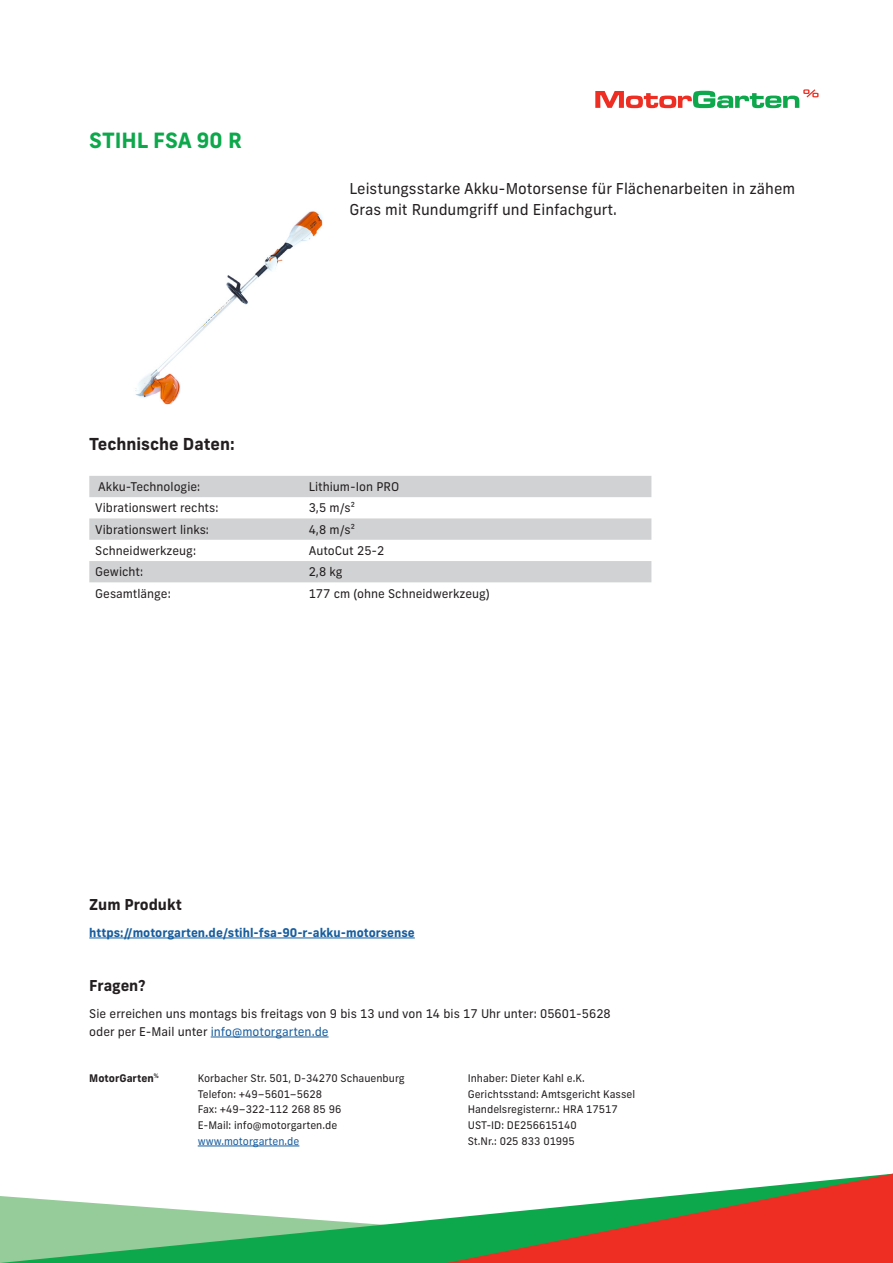
<style>
.page{position:relative;width:893px;height:1263px;background:#fff}
.page>*{position:absolute;margin:0;border:0;box-sizing:border-box;transform-origin:0 0}
.t1{font:700 21px "Frank New";color:#0ca84b}
.t2{font:700 16.5px "Frank New";color:#231f20}
.t3{font:15px/21px "Frank New";color:#231f20}
.t4{font:700 15px "Frank New";color:#231f20}
.t5{font:12px "Frank New";color:#231f20}
.t6{font:700 12px "Frank New";color:#175d9e}
.t7{font:12px "Frank New";color:#175d9e}
.t8{font:10.5px "Frank New";color:#231f20}
.t9{font:10.5px "Frank New";color:#175d9e}
.t10{font:700 10.5px "Frank New";color:#231f20}
.s1{color:#231f20}
</style>
<div class="page">
<svg style="left:0;top:1196px;width:446px;height:67px"></svg>
<svg style="left:446px;top:1174px;width:447px;height:89px"></svg>
<svg style="left:595px;top:89px;width:224px;height:19px"></svg>
<hr style="left:198px;top:1146px;width:101px;height:1px;background:#175d9e">
<img style="left:135px;top:210px;width:188px;height:195px">
<svg style="left:89px;top:476px;width:562px;height:106px;fill:#d1d2d4"></svg>
<hr style="left:89px;top:938px;width:326px;height:1px;background:#175d9e">
<hr style="left:211px;top:1037px;width:118px;height:1px;background:#175d9e">
<p class="t1" style="left:89px;top:127px;width:154px">STIHL FSA 90 R</p>
<p class="t2" style="left:89px;top:433px;width:147px">Technische Daten:</p>
<p class="t3" style="left:350px;top:178px;width:447px">Leistungsstarke Akku-Motorsense für Flächenarbeiten in zähem<br>Gras mit Rundumgriff und Einfachgurt.</p>
<p class="t5" style="left:98px;top:479px;width:103px">Akku-Technologie:</p>
<p class="t5" style="left:309px;top:479px;width:92px">Lithium-Ion PRO</p>
<p class="t5" style="left:95px;top:501px;width:125px">Vibrationswert rechts:</p>
<p class="t5" style="left:309px;top:501px;width:48px">3,5 m/s²</p>
<p class="t5" style="left:95px;top:522px;width:115px">Vibrationswert links:</p>
<p class="t5" style="left:309px;top:522px;width:48px">4,8 m/s²</p>
<p class="t5" style="left:95px;top:543px;width:102px">Schneidwerkzeug:</p>
<p class="t5" style="left:309px;top:543px;width:77px">AutoCut 25-2</p>
<p class="t5" style="left:95px;top:564px;width:49px">Gewicht:</p>
<p class="t5" style="left:309px;top:564px;width:35px">2,8 kg</p>
<p class="t5" style="left:95px;top:586px;width:77px">Gesamtlänge:</p>
<p class="t5" style="left:309px;top:586px;width:183px">177 cm (ohne Schneidwerkzeug)</p>
<p class="t4" style="left:89px;top:894px;width:94px">Zum Produkt</p>
<p class="t6" style="left:89px;top:924px;width:327px">https://motorgarten.de/stihl-fsa-90-r-akku-motorsense</p>
<p class="t4" style="left:89px;top:975px;width:58px">Fragen?</p>
<p class="t5" style="left:89px;top:1006px;width:523px">Sie erreichen uns montags bis freitags von 9 bis 13 und von 14 bis 17 Uhr unter: 05601-5628</p>
<p class="t7" style="left:89px;top:1024px;width:241px"><span class="s1">oder per E-Mail unter</span> info@motorgarten.de</p>
<p class="t10" style="left:89px;top:1071px;width:71px">MotorGarten<sup>%</sup></p>
<p class="t8" style="left:198px;top:1071px;width:209px">Korbacher Str. 501, D-34270 Schauenburg</p>
<p class="t8" style="left:198px;top:1087px;width:126px">Telefon: +49–5601–5628</p>
<p class="t8" style="left:198px;top:1103px;width:145px">Fax: +49–322-112 268 85 96</p>
<p class="t8" style="left:198px;top:1119px;width:141px">E-Mail: info@motorgarten.de</p>
<p class="t9" style="left:198px;top:1134px;width:103px">www.motorgarten.de</p>
<p class="t8" style="left:468px;top:1071px;width:118px">Inhaber: Dieter Kahl e.K.</p>
<p class="t8" style="left:468px;top:1087px;width:169px">Gerichtsstand: Amtsgericht Kassel</p>
<p class="t8" style="left:468px;top:1103px;width:151px">Handelsregisternr.: HRA 17517</p>
<p class="t8" style="left:468px;top:1119px;width:111px">UST-ID: DE256615140</p>
<p class="t8" style="left:468px;top:1134px;width:109px">St.Nr.: 025 833 01995</p>
</div>
